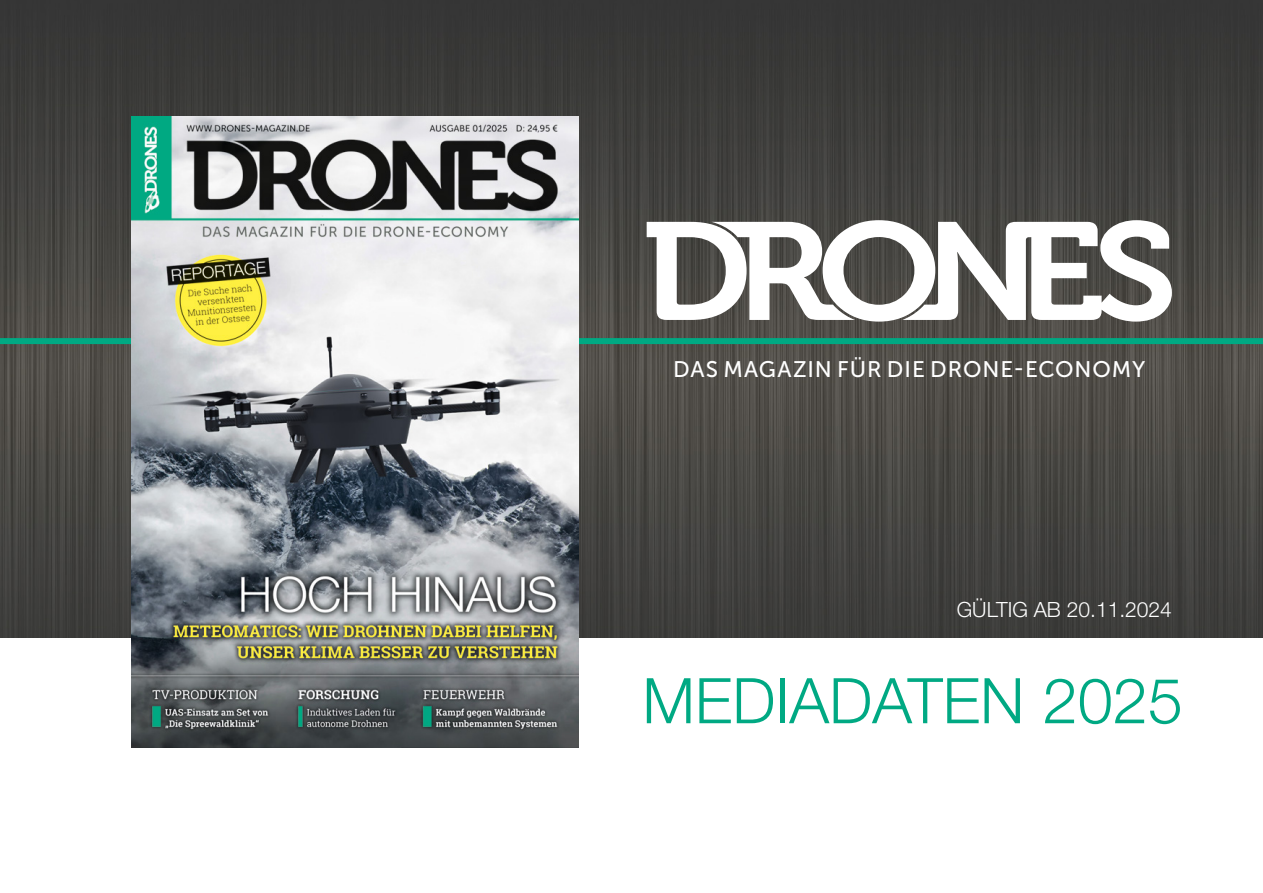
<style>
.page{position:relative;width:1263px;height:893px;background:#fff}
.page>*{position:absolute;margin:0;border:0;box-sizing:border-box;transform-origin:0 0}
.t1{font:300 63px "Helvetica Neue LT Std";color:#00a983}
.t2{font:22.5px "Museo Sans 500";letter-spacing:.04em;color:#fff}
.t3{font:300 21px "Helvetica Neue LT Std";color:#fff}
</style>
<div class="page">
<img style="left:0;top:0;width:1263px;height:638px">
<svg style="left:647px;top:220px;width:525px;height:102px"></svg>
<div style="left:0;top:338px;width:1263px;height:6px;background:#00a983"></div>
<img style="left:132px;top:116px;width:446px;height:631px">
<p class="t2" style="left:673px;top:357px;width:473px">DAS MAGAZIN FÜR DIE DRONE-ECONOMY</p>
<p class="t3" style="left:957px;top:596px;width:217px">GÜLTIG AB 20.11.2024</p>
<h1 class="t1" style="left:642px;top:662px;width:542px">MEDIADATEN 2025</h1>
</div>
